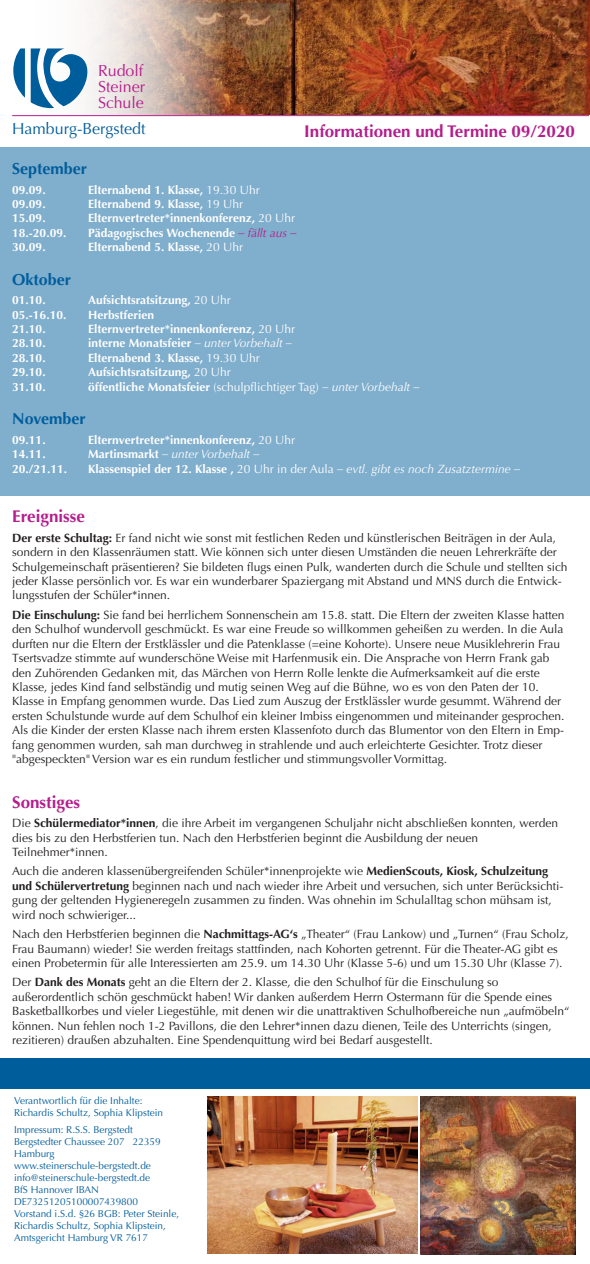
<style>
.page{position:relative;width:590px;height:1264px;background:#fff}
.page>*{position:absolute;margin:0;border:0;box-sizing:border-box;transform-origin:0 0}
.t1{font:700 17px "Optima";color:#b41e8d}
.t2{font:700 16px "Optima";color:#005d9c}
.t3{font:16px/16px "Optima";color:#b41e8d;text-align:justify}
.t4{font:16px "Optima";color:#005d9c}
.t5{font:12px/14.4px "Optima";color:#231f20}
.t6{font:700 12px "Optima";color:#fff}
.t7{font:italic 12px "Optima";color:#fff}
.t8{font:10px/12px "Optima";color:#005d9c}
.s1{font-weight:400}
.s2{font-weight:400;font-style:italic;color:#b41e8d}
.s3{font-weight:400;font-style:italic}
.s4{font-weight:700;font-style:normal}
.s5{font-style:normal}
.s6{font-weight:700}
</style>
<div class="page">
<img style="left:208px;top:1096px;width:209px;height:157px">
<div style="left:0;top:1057px;width:590px;height:30px;background:#005d9c"></div>
<img style="left:226px;top:0;width:364px;height:115px">
<svg style="left:30px;top:0;width:196px;height:115px"></svg>
<div style="left:0;top:147px;width:590px;height:349px;background:#80aecd"></div>
<svg style="left:13px;top:48px;width:12px;height:50px"></svg>
<svg style="left:31px;top:48px;width:68px;height:60px"></svg>
<hr style="left:12px;top:115px;width:577px;height:1px;background:#b41e8d">
<img style="left:420px;top:1096px;width:155px;height:158px">
<h2 class="t3" style="left:98px;top:62px;width:49px">Rudolf Steiner Schule</h2>
<h2 class="t4" style="left:12px;top:120px;width:135px">Hamburg-Bergstedt</h2>
<h2 class="t2" style="left:12px;top:159px;width:76px">September</h2>
<p class="t6" style="left:12px;top:182px;width:35px">09.09.</p>
<p class="t6" style="left:88px;top:182px;width:173px">Elternabend 1. Klasse, <span class="s1">19.30 Uhr</span></p>
<p class="t6" style="left:12px;top:197px;width:35px">09.09.</p>
<p class="t6" style="left:88px;top:197px;width:156px">Elternabend 9. Klasse, <span class="s1">19 Uhr</span></p>
<p class="t6" style="left:12px;top:211px;width:35px">15.09.</p>
<p class="t6" style="left:88px;top:211px;width:208px">Elternvertreter*innenkonferenz, <span class="s1">20 Uhr</span></p>
<p class="t6" style="left:12px;top:226px;width:56px">18.-20.09.</p>
<p class="t6" style="left:88px;top:226px;width:210px">Pädagogisches Wochenende <span class="s2">– fällt aus –</span></p>
<p class="t6" style="left:12px;top:240px;width:35px">30.09.</p>
<p class="t6" style="left:88px;top:240px;width:156px">Elternabend 5. Klasse, <span class="s1">20 Uhr</span></p>
<h2 class="t2" style="left:12px;top:270px;width:60px">Oktober</h2>
<p class="t6" style="left:12px;top:293px;width:35px">01.10.</p>
<p class="t6" style="left:88px;top:293px;width:144px">Aufsichtsratsitzung, <span class="s1">20 Uhr</span></p>
<p class="t6" style="left:12px;top:307px;width:56px">05.-16.10.</p>
<p class="t6" style="left:88px;top:307px;width:67px">Herbstferien</p>
<p class="t6" style="left:12px;top:322px;width:35px">21.10.</p>
<p class="t6" style="left:88px;top:322px;width:208px">Elternvertreter*innenkonferenz, <span class="s1">20 Uhr</span></p>
<p class="t6" style="left:12px;top:336px;width:35px">28.10.</p>
<p class="t6" style="left:88px;top:336px;width:205px">interne Monatsfeier <span class="s3">– unter Vorbehalt –</span></p>
<p class="t6" style="left:12px;top:351px;width:35px">28.10.</p>
<p class="t6" style="left:88px;top:351px;width:173px">Elternabend 3. Klasse, <span class="s1">19.30 Uhr</span></p>
<p class="t6" style="left:12px;top:365px;width:35px">29.10.</p>
<p class="t6" style="left:88px;top:365px;width:144px">Aufsichtsratsitzung, <span class="s1">20 Uhr</span></p>
<p class="t6" style="left:12px;top:379px;width:35px">31.10.</p>
<p class="t6" style="left:88px;top:379px;width:333px">öffentliche Monatsfeier <span class="s1">(schulpflichtiger Tag)</span> <span class="s3">– unter Vorbehalt –</span></p>
<h2 class="t2" style="left:12px;top:409px;width:75px">November</h2>
<p class="t6" style="left:12px;top:432px;width:35px">09.11.</p>
<p class="t6" style="left:88px;top:432px;width:208px">Elternvertreter*innenkonferenz, <span class="s1">20 Uhr</span></p>
<p class="t6" style="left:12px;top:447px;width:35px">14.11.</p>
<p class="t7" style="left:88px;top:447px;width:173px"><span class="s4">Martinsmarkt</span> – unter Vorbehalt –</p>
<p class="t6" style="left:12px;top:461px;width:56px">20./21.11.</p>
<p class="t7" style="left:88px;top:461px;width:433px"><span class="s4">Klassenspiel der 12. Klasse ,</span> <span class="s5">20 Uhr in der Aula</span> – evtl. gibt es noch Zusatztermine –</p>
<h1 class="t1" style="left:12px;top:506px;width:74px">Ereignisse</h1>
<p class="t5" style="left:12px;top:530px;width:557px"><span class="s6">Der erste Schultag:</span> Er fand nicht wie sonst mit festlichen Reden und künstlerischen Beiträgen in der Aula, sondern in den Klassenräumen statt. Wie können sich unter diesen Umständen die neuen Lehrerkräfte der Schulgemeinschaft präsentieren? Sie bildeten flugs einen Pulk, wanderten durch die Schule und stellten sich jeder Klasse persönlich vor. Es war ein wunderbarer Spaziergang mit Abstand und MNS durch die Entwick&shy;lungsstufen der Schüler*innen.</p>
<p class="t5" style="left:12px;top:607px;width:554px"><span class="s6">Die Einschulung:</span> Sie fand bei herrlichem Sonnenschein am 15.8. statt. Die Eltern der zweiten Klasse hatten den Schulhof wundervoll geschmückt. Es war eine Freude so willkommen geheißen zu werden. In die Aula durften nur die Eltern der Erstklässler und die Patenklasse (=eine Kohorte). Unsere neue Musiklehrerin Frau Tsertsvadze stimmte auf wunderschöne Weise mit Harfenmusik ein. Die Ansprache von Herrn Frank gab den Zuhörenden Gedanken mit, das Märchen von Herrn Rolle lenkte die Aufmerksamkeit auf die erste Klasse, jedes Kind fand selbständig und mutig seinen Weg auf die Bühne, wo es von den Paten der 10.<br>Klasse in Empfang genommen wurde. Das Lied zum Auszug der Erstklässler wurde gesummt. Während der ersten Schulstunde wurde auf dem Schulhof ein kleiner Imbiss eingenommen und miteinander gesprochen.<br>Als die Kinder der ersten Klasse nach ihrem ersten Klassenfoto durch das Blumentor von den Eltern in Emp&shy;fang genommen wurden, sah man durchweg in strahlende und auch erleichterte Gesichter. Trotz dieser "abgespeckten" Version war es ein rundum festlicher und stimmungsvoller Vormittag.</p>
<h1 class="t1" style="left:12px;top:792px;width:70px">Sonstiges</h1>
<p class="t5" style="left:12px;top:816px;width:548px">Die <span class="s6">Schülermediator*innen</span>, die ihre Arbeit im vergangenen Schuljahr nicht abschließen konnten, werden dies bis zu den Herbstferien tun. Nach den Herbstferien beginnt die Ausbildung der neuen<br>Teilnehmer*innen.</p>
<p class="t5" style="left:12px;top:864px;width:553px">Auch die anderen klassenübergreifenden Schüler*innenprojekte wie <span class="s6">MedienScouts, Kiosk, Schulzeitung und Schülervertretung</span> beginnen nach und nach wieder ihre Arbeit und versuchen, sich unter Berücksichti&shy;gung der geltenden Hygieneregeln zusammen zu finden. Was ohnehin im Schulalltag schon mühsam ist, wird noch schwieriger...</p>
<p class="t5" style="left:12px;top:926px;width:558px">Nach den Herbstferien beginnen die <span class="s6">Nachmittags-AG‘s</span> „Theater“ (Frau Lankow) und „Turnen“ (Frau Scholz,<br>Frau Baumann) wieder! Sie werden freitags stattfinden, nach Kohorten getrennt. Für die Theater-AG gibt es einen Probetermin für alle Interessierten am 25.9. um 14.30 Uhr (Klasse 5-6) und um 15.30 Uhr (Klasse 7).</p>
<p class="t5" style="left:12px;top:975px;width:559px">Der <span class="s6">Dank des Monats</span> geht an die Eltern der 2. Klasse, die den Schulhof für die Einschulung so außerordentlich schön geschmückt haben! Wir danken außerdem Herrn Ostermann für die Spende eines Basketballkorbes und vieler Liegestühle, mit denen wir die unattraktiven Schulhofbereiche nun „aufmöbeln“ können. Nun fehlen noch 1-2 Pavillons, die den Lehrer*innen dazu dienen, Teile des Unterrichts (singen, rezitieren) draußen abzuhalten. Eine Spendenquittung wird bei Bedarf ausgestellt.</p>
<h1 class="t1" style="left:304px;top:121px;width:272px">Informationen und Termine 09/2020</h1>
<p class="t8" style="left:14px;top:1094px;width:151px">Verantwortlich für die Inhalte:<br>Richardis Schultz, Sophia Klipstein</p>
<p class="t8" style="left:14px;top:1123px;width:167px">Impressum: R.S.S. Bergstedt<br>Bergstedter Chaussee 207 22359<br>Hamburg www.steinerschule-bergstedt.de info@steinerschule-bergstedt.de<br>BfS Hannover IBAN<br>DE73251205100007439800<br>Vorstand i.S.d. §26 BGB: Peter Steinle,<br>Richardis Schultz, Sophia Klipstein,<br>Amtsgericht Hamburg VR 7617</p>
</div>
